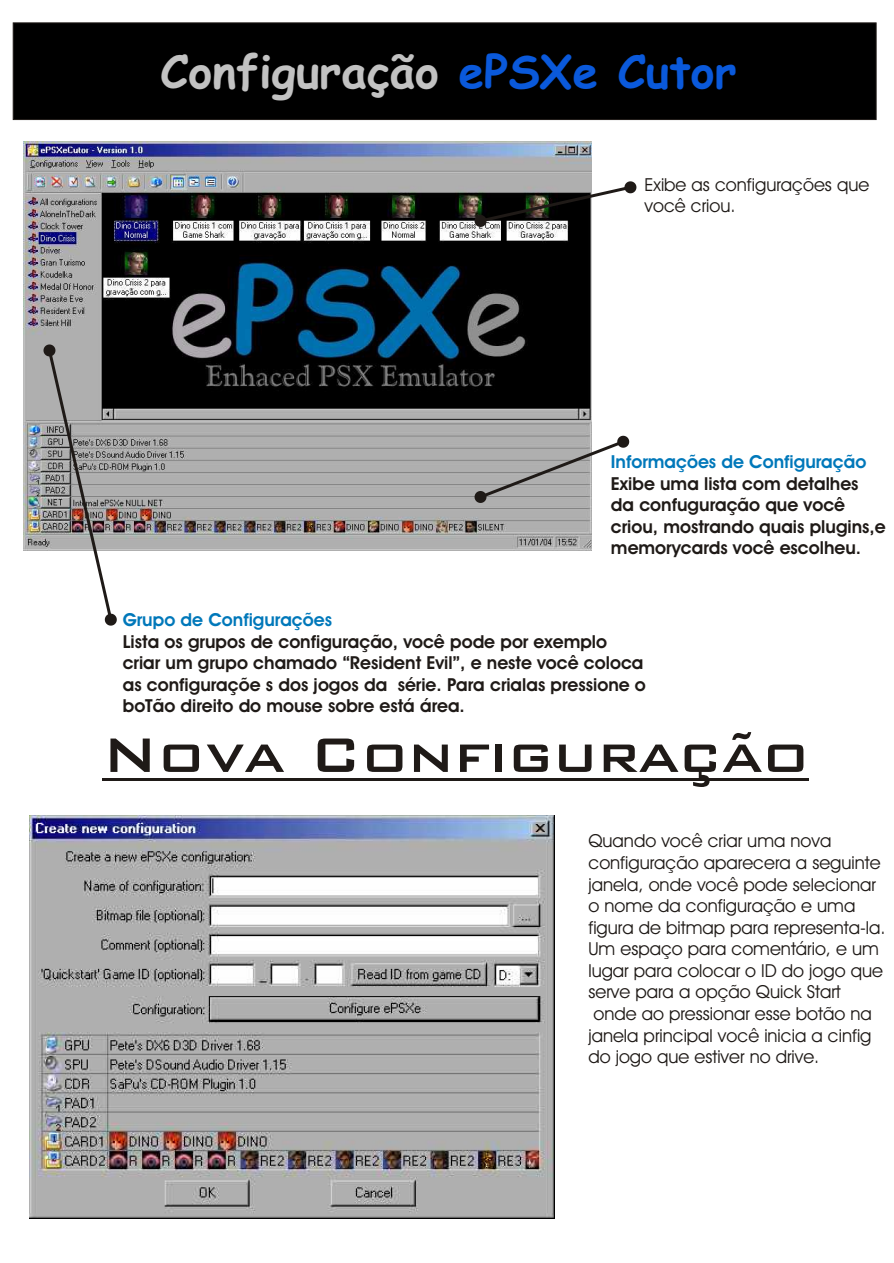
<style>
.page{position:relative;width:894px;height:1263px;background:#fff}
.page>*{position:absolute;margin:0;border:0;box-sizing:border-box;transform-origin:0 0}
.t1{font:64.65px "Bank Gothic Md BT";color:#1f1a17}
.t2{font:700 45.45px "Comic Sans MS";color:#c2c2c2}
.t3{font:18px/21.6px "Avant Garde Bk BT";color:#1f1a17}
.t4{font:700 18px/21.5px "Avant Garde Bk BT";color:#1f1a17}
.t5{font:700 18px "Avant Garde Bk BT";color:#0078ba}
.s1{color:#0a59db}
</style>
<div class="page">
<div style="left:13px;top:23px;width:863px;height:97px;background:#000;border:1px solid #1f1a17"></div>
<img style="left:24px;top:142px;width:567px;height:408px">
<svg style="left:43px;top:344px;width:74px;height:282px"></svg>
<svg style="left:475px;top:181px;width:161px;height:46px"></svg>
<svg style="left:475px;top:436px;width:154px;height:67px"></svg>
<img style="left:30px;top:815px;width:524px;height:403px">
<hr style="left:102px;top:778px;width:707px;height:3px;background:#1f1a17">
<h2 class="t2" style="left:160px;top:51px;width:578px">Configuração <span class="s1">ePSXe Cutor</span></h2>
<p class="t3" style="left:645px;top:175px;width:226px">Exibe as configurações que você criou.</p>
<p class="t5" style="left:611px;top:455px;width:257px">Informações de Configuração</p>
<p class="t4" style="left:611px;top:474px;width:276px">Exibe uma lista com detalhes da confuguração que você criou, mostrando quais plugins,e memorycards você escolheu.</p>
<p class="t5" style="left:123px;top:613px;width:211px">Grupo de Configurações</p>
<p class="t4" style="left:123px;top:633px;width:525px">Lista os grupos de configuração, você pode por exemplo criar um grupo chamado “Resident Evil”, e neste você coloca as configuraçõe s dos jogos da série. Para crialas pressione o boTão direito do mouse sobre está área.</p>
<h1 class="t1" style="left:102px;top:723px;width:708px">Nova Configuração</h1>
<p class="t3" style="left:588px;top:832px;width:299px">Quando você criar uma nova configuração aparecera a seguinte janela, onde você pode selecionar o nome da configuração e uma figura de bitmap para representa-la.<br>Um espaço para comentário, e um lugar para colocar o ID do jogo que serve para a opção Quick Start onde ao pressionar esse botão na janela principal você inicia a cinfig do jogo que estiver no drive.</p>
</div>
